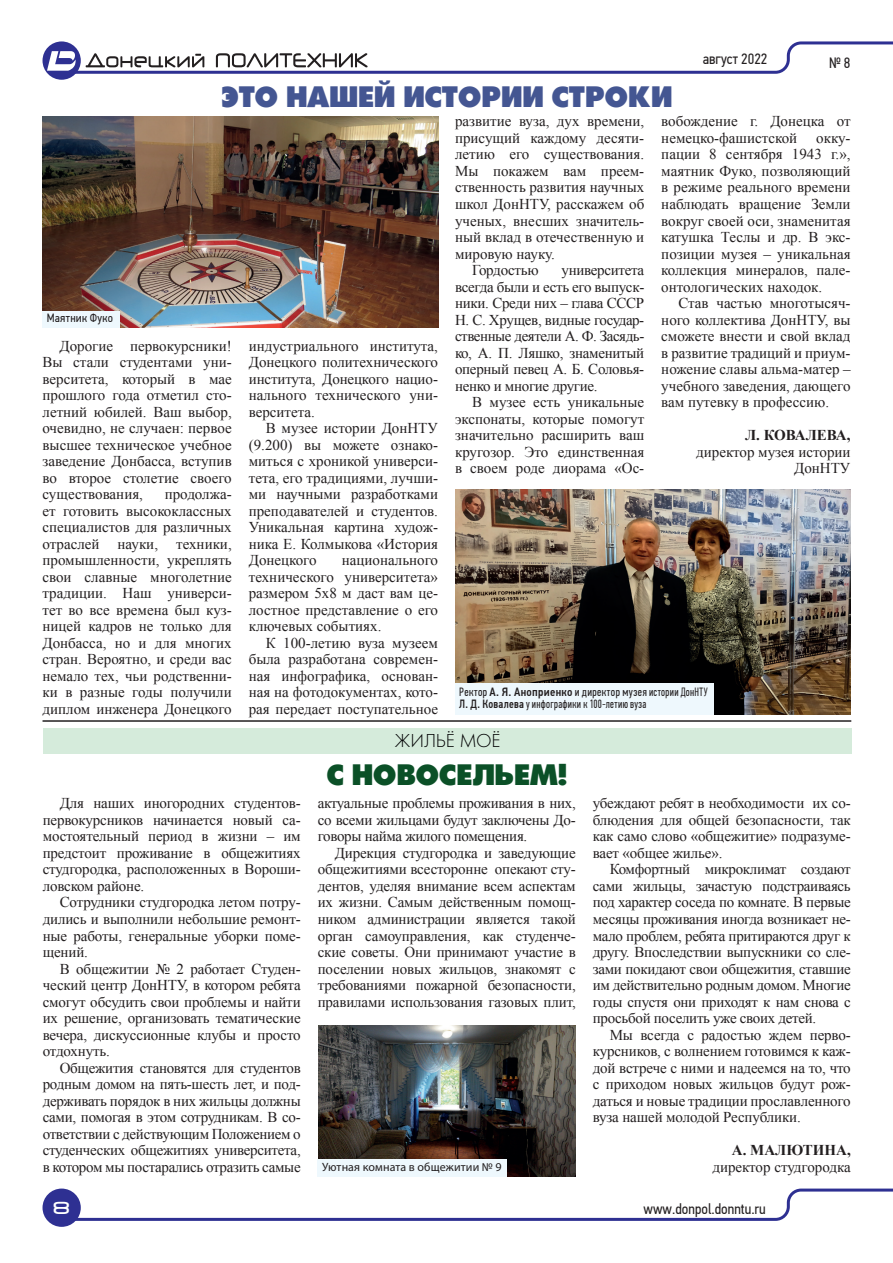
<style>
.page{position:relative;width:893px;height:1263px;background:#fff}
.page>*{position:absolute;margin:0;border:0;box-sizing:border-box;transform-origin:0 0}
.t1{font:31.5px "Futura Press Press";color:#445692}
.t2{font:31.5px "Futura Press Press";color:#0b5027}
.t3{font:19.5px "Futura Light C";letter-spacing:-.015em;color:#000001}
.t4{font:500 19.5px "Neuropol";color:#fff}
.t5{font:15px/16.5px "Times New Roman";letter-spacing:-.01em;color:#231f20;text-align:justify}
.t6{font:15px "PF Din Text Cond Pro";color:#231f20}
.t7{font:700 15px "Times New Roman";color:#231f20}
.t8{font:12px/12px "PF Din Text Comp Pro";letter-spacing:.03em;color:#231f20}
.t9{font:12px "Myriad Pro";letter-spacing:.01em;color:#231f20}
.t10{font:12px "PF Din Text Cond Pro";letter-spacing:.025em;color:#231f20}
.s1{font-family:"PF Din Text Cond Pro";font-weight:500}
</style>
<div class="page">
<div style="left:43px;top:41px;width:38px;height:39px;background:#2e3092;border-radius:50%"></div>
<svg style="left:47px;top:41px;width:846px;height:33px"></svg>
<div style="left:43px;top:1188px;width:38px;height:39px;background:#2e3092;border-radius:50%"></div>
<svg style="left:50px;top:1188px;width:843px;height:33px"></svg>
<div style="left:44px;top:728px;width:808px;height:26px;background:#d5ebdb"></div>
<img style="left:43px;top:116px;width:395px;height:211px">
<img style="left:455px;top:489px;width:395px;height:226px">
<hr style="left:43px;top:720px;width:808px;height:2px;background:#231f20">
<img style="left:319px;top:1026px;width:257px;height:151px">
<div style="left:43px;top:311px;width:77px;height:16px;background:#eef8fd"></div>
<div style="left:455px;top:683px;width:258px;height:32px;background:#eef8fd"></div>
<div style="left:318px;top:1159px;width:189px;height:18px;background:#eef8fd"></div>
<h1 class="t1" style="left:221px;top:78px;width:453px">ЭТО НАШЕЙ ИСТОРИИ СТРОКИ</h1>
<p class="t6" style="left:703px;top:50px;width:66px">август 2022</p>
<p class="t6" style="left:829px;top:53px;width:23px">№ 8</p>
<p class="t10" style="left:47px;top:311px;width:68px">Маятник Фуко</p>
<p class="t5" style="left:43px;top:337px;width:191px;text-indent:17px">Дорогие первокурсники!<br>Вы стали студентами уни&shy;верситета, который в мае прошлого года отметил сто&shy;летний юбилей. Ваш выбор, очевидно, не случаен: первое высшее техническое учебное заведение Донбасса, вступив во второе столетие своего существования,</p>
<p class="t5" style="left:43px;top:486px;width:191px;text-indent:122px">продолжа&shy;ет готовить высококлассных специалистов для различных отраслей науки, техники, промышленности, укреплять свои славные многолетние традиции. Наш универси&shy;тет во все времена был куз&shy;ницей кадров не только для Донбасса, но и для многих стран. Вероятно, и среди вас немало тех, чьи родственни&shy;ки в разные годы получили диплом инженера Донецкого</p>
<p class="t5" style="left:249px;top:337px;width:191px">индустриального института, Донецкого политехнического института, Донецкого нацио&shy;нального технического уни&shy;верситета.</p>
<p class="t5" style="left:249px;top:420px;width:191px;text-indent:17px">В музее истории ДонНТУ (9.200) вы можете ознако&shy;миться с хроникой универси&shy;тета, его традициями, лучши&shy;ми научными разработками преподавателей и студентов.<br>Уникальная картина худож&shy;ника Е. Колмыкова «История Донецкого</p>
<p class="t5" style="left:249px;top:552px;width:191px;text-indent:93px">национального технического университета» размером 5х8 м даст вам це&shy;лостное представление о его ключевых событиях.</p>
<p class="t5" style="left:249px;top:634px;width:191px;text-indent:17px">К 100-летию вуза музеем была разработана современ&shy;ная инфографика, основан&shy;ная на фотодокументах, кото&shy;рая передает поступательное</p>
<p class="t5" style="left:455px;top:113px;width:191px">развитие вуза, дух времени,</p>
<p class="t5" style="left:455px;top:129px;width:191px">присущий каждому десяти-</p>
<p class="t5" style="left:455px;top:146px;width:191px">летию его существования.</p>
<p class="t5" style="left:455px;top:162px;width:191px">Мы покажем вам преем-</p>
<p class="t5" style="left:455px;top:179px;width:191px">ственность развития научных</p>
<p class="t5" style="left:455px;top:195px;width:191px">школ ДонНТУ, расскажем об</p>
<p class="t5" style="left:455px;top:212px;width:191px">ученых, внесших значитель-</p>
<p class="t5" style="left:455px;top:228px;width:191px">ный вклад в отечественную и</p>
<p class="t5" style="left:455px;top:245px;width:101px">мировую науку.</p>
<p class="t5" style="left:472px;top:261px;width:68px">Гордостью</p>
<p class="t5" style="left:455px;top:261px;width:191px;text-indent:107px">университета всегда были и есть его выпуск&shy;ники. Среди них – глава СССР Н. С. Хрущев, видные государ&shy;ственные деятели А. Ф. Засядь&shy;ко, А. П. Ляшко, знаменитый оперный певец А. Б. Соловья&shy;ненко и многие другие.</p>
<p class="t5" style="left:455px;top:393px;width:191px;text-indent:17px">В музее есть уникальные экспонаты, которые помогут значительно расширить ваш кругозор. Это единственная в своем роде диорама «Ос-</p>
<p class="t5" style="left:661px;top:113px;width:191px">вобождение г. Донецка от немецко-фашистской</p>
<p class="t5" style="left:661px;top:129px;width:191px;text-indent:155px">окку&shy;пации 8 сентября 1943 г.», маятник Фуко, позволяющий в режиме реального времени наблюдать вращение Земли вокруг своей оси, знаменитая катушка Теслы и др. В экс&shy;позиции музея – уникальная коллекция минералов, пале&shy;онтологических находок.</p>
<p class="t5" style="left:661px;top:294px;width:191px;text-indent:17px">Став частью многотысяч&shy;ного коллектива ДонНТУ, вы сможете внести и свой вклад в развитие традиций и приум&shy;ножение славы альма-матер – учебного заведения, дающего вам путевку в профессию.</p>
<p class="t7" style="left:745px;top:425px;width:107px">Л. КОВАЛЕВА,</p>
<p class="t5" style="left:696px;top:443px;width:156px;text-align:right">директор музея истории<br>ДонНТУ</p>
<p class="t8" style="left:459px;top:686px;width:250px">Ректор <span class="s1">А. Я. Аноприенко</span> и директор музея истории ДонНТУ<br><span class="s1">Л. Д. Ковалева</span> у инфографики к 100-летию вуза</p>
<h2 class="t3" style="left:395px;top:730px;width:107px">ЖИЛЬЁ МОЁ</h2>
<h1 class="t2" style="left:327px;top:756px;width:242px">С НОВОСЕЛЬЕМ!</h1>
<p class="t5" style="left:43px;top:795px;width:259px;text-indent:17px">Для наших иногородних студентов&shy;первокурсников начинается новый са&shy;мостоятельный период в жизни – им предстоит проживание в общежитиях студгородка, расположенных в Вороши&shy;ловском районе.</p>
<p class="t5" style="left:43px;top:894px;width:260px;text-indent:17px">Сотрудники студгородка летом потру&shy;дились и выполнили небольшие ремонт&shy;ные работы, генеральные уборки поме&shy;щений.</p>
<p class="t5" style="left:43px;top:960px;width:260px;text-indent:17px">В общежитии № 2 работает Студен&shy;ческий центр ДонНТУ, в котором ребята смогут обсудить свои проблемы и найти их решение, организовать тематические вечера, дискуссионные клубы и просто отдохнуть.</p>
<p class="t5" style="left:43px;top:1059px;width:260px;text-indent:17px">Общежития становятся для студентов родным домом на пять-шесть лет, и под&shy;держивать порядок в них жильцы должны сами, помогая в этом сотрудникам. В со&shy;ответствии с действующим Положением о студенческих общежитиях университета, в котором мы постарались отразить самые</p>
<p class="t5" style="left:318px;top:795px;width:259px">актуальные проблемы проживания в них, со всеми жильцами будут заключены До&shy;говоры найма жилого помещения.</p>
<p class="t5" style="left:318px;top:844px;width:260px;text-indent:17px">Дирекция студгородка и заведующие общежитиями всесторонне опекают сту&shy;дентов, уделяя внимание всем аспектам их жизни. Самым действенным помощ&shy;ником администрации является такой орган самоуправления, как студенче&shy;ские советы. Они принимают участие в поселении новых жильцов, знакомят с требованиями пожарной безопасности, правилами использования газовых плит,</p>
<p class="t9" style="left:322px;top:1159px;width:181px">Уютная комната в общежитии № 9</p>
<p class="t5" style="left:593px;top:795px;width:260px">убеждают ребят в необходимости их со&shy;блюдения для общей безопасности, так как само слово «общежитие» подразуме&shy;вает «общее жилье».</p>
<p class="t5" style="left:593px;top:861px;width:260px;text-indent:17px">Комфортный микроклимат создают сами жильцы, зачастую подстраиваясь под характер соседа по комнате. В первые месяцы проживания иногда возникает не&shy;мало проблем, ребята притираются друг к другу. Впоследствии выпускники со сле&shy;зами покидают свои общежития, ставшие им действительно родным домом. Многие годы спустя они приходят к нам снова с просьбой поселить уже своих детей.</p>
<p class="t5" style="left:593px;top:1026px;width:260px;text-indent:17px">Мы всегда с радостью ждем перво&shy;курсников, с волнением готовимся к каж&shy;дой встрече с ними и надеемся на то, что с приходом новых жильцов будут рож&shy;даться и новые традиции прославленного вуза нашей молодой Республики.</p>
<p class="t7" style="left:732px;top:1139px;width:120px">А. МАЛЮТИНА,</p>
<p class="t5" style="left:712px;top:1158px;width:140px">директор студгородка</p>
<h2 class="t4" style="left:52px;top:1199px;width:19px">8</h2>
<p class="t6" style="left:643px;top:1200px;width:124px">www.donpol.donntu.ru</p>
</div>
